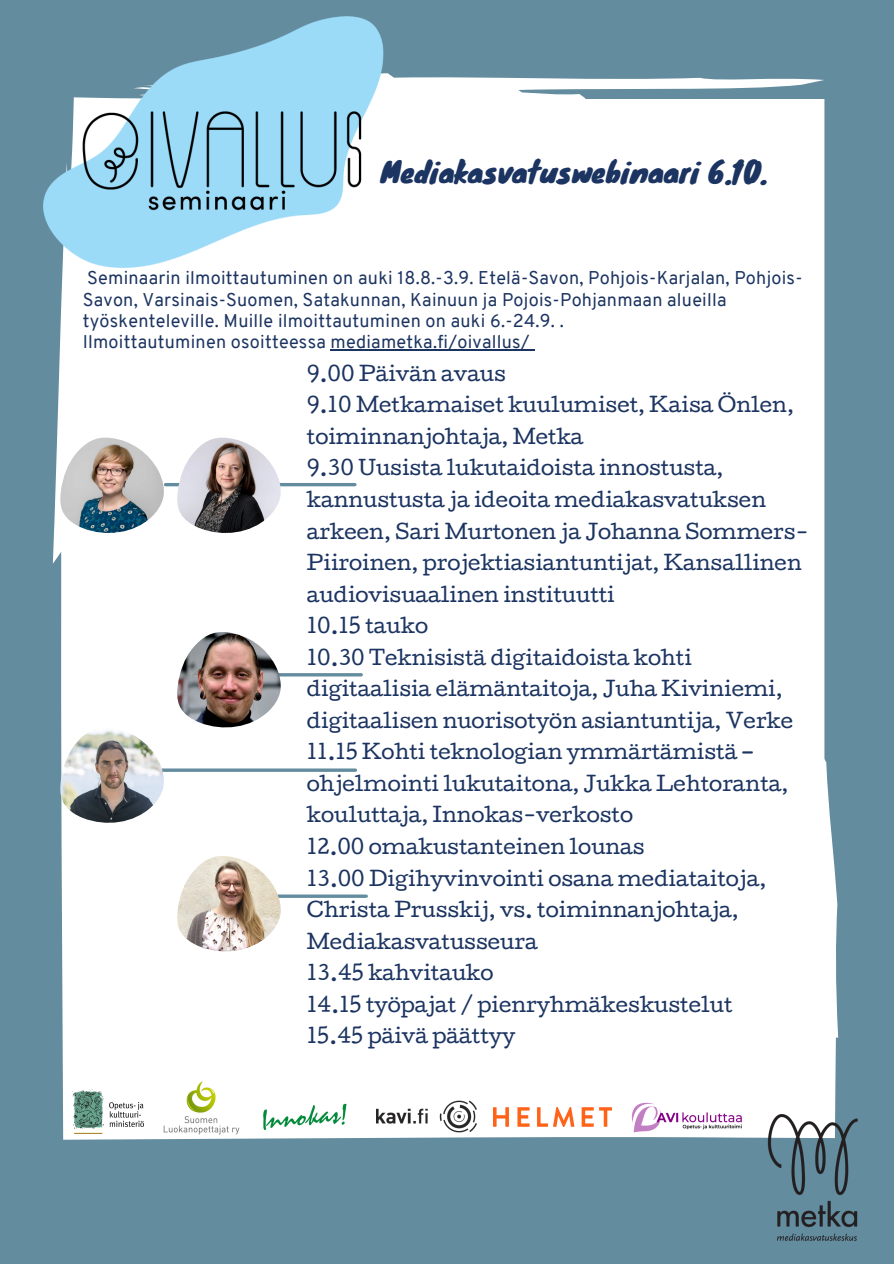
<style>
.page{position:relative;width:894px;height:1264px;background:#fff}
.page>*{position:absolute;margin:0;border:0;box-sizing:border-box;transform-origin:0 0}
.t1{font:28.5px "Knewave";color:#1c3461}
.t2{font:19.5px/31.5px "Cutive";color:#1c3461}
.t3{font:18px/21.5px "Overpass";letter-spacing:.015em;color:#1c3461}
</style>
<div class="page">
<div style="left:0;top:0;width:893px;height:1263px;background:#638c9e"></div>
<div style="left:53px;top:77px;width:785px;height:1062px;background:#fff"></div>
<img style="left:43px;top:16px;width:383px;height:274px">
<img style="left:761px;top:1107px;width:97px;height:134px">
<img style="left:260px;top:1102px;width:88px;height:29px">
<img style="left:493px;top:1107px;width:118px;height:19px">
<img style="left:377px;top:1100px;width:99px;height:32px">
<img style="left:629px;top:1100px;width:116px;height:34px">
<img style="left:164px;top:1081px;width:75px;height:53px">
<img style="left:72px;top:1089px;width:71px;height:44px">
<hr style="left:165px;top:483px;width:190px;height:3px;background:#638c9e">
<img style="left:60px;top:437px;width:105px;height:96px">
<hr style="left:226px;top:673px;width:135px;height:3px;background:#638c9e">
<hr style="left:145px;top:768px;width:210px;height:3px;background:#638c9e">
<hr style="left:231px;top:894px;width:135px;height:3px;background:#638c9e">
<img style="left:176px;top:437px;width:106px;height:96px">
<img style="left:60px;top:727px;width:105px;height:95px">
<img style="left:177px;top:630px;width:104px;height:101px">
<img style="left:177px;top:854px;width:104px;height:101px">
<hr style="left:330px;top:349px;width:200px;height:1px;background:#1c3461">
<p class="t1" style="left:381px;top:149px;width:387px">Mediakasvatuswebinaari 6.10.</p>
<p class="t3" style="left:83px;top:269px;width:721px">Seminaarin ilmoittautuminen on auki 18.8.-3.9. Etelä-Savon, Pohjois-Karjalan, Pohjois-<br>Savon, Varsinais-Suomen, Satakunnan, Kainuun ja Pojois-Pohjanmaan alueilla työskenteleville. Muille ilmoittautuminen on auki 6.-24.9. .</p>
<p class="t3" style="left:83px;top:333px;width:448px">Ilmoittautuminen osoitteessa mediametka.fi/oivallus/</p>
<p class="t2" style="left:307px;top:361px;width:200px">9.00 Päivän avaus</p>
<p class="t2" style="left:307px;top:392px;width:488px">9.10 Metkamaiset kuulumiset, Kaisa Önlen, toiminnanjohtaja, Metka</p>
<p class="t2" style="left:307px;top:455px;width:503px">9.30 Uusista lukutaidoista innostusta, kannustusta ja ideoita mediakasvatuksen arkeen, Sari Murtonen ja Johanna Sommers-Piiroinen, projektiasiantuntijat, Kansallinen audiovisuaalinen instituutti</p>
<p class="t2" style="left:307px;top:613px;width:123px">10.15 tauko</p>
<p class="t2" style="left:307px;top:644px;width:487px">10.30 Teknisistä digitaidoista kohti digitaalisia elämäntaitoja, Juha Kiviniemi, digitaalisen nuorisotyön asiantuntija, Verke</p>
<p class="t2" style="left:307px;top:739px;width:482px">11.15 Kohti teknologian ymmärtämistä – ohjelmointi lukutaitona, Jukka Lehtoranta, kouluttaja, Innokas-verkosto</p>
<p class="t2" style="left:307px;top:834px;width:339px">12.00 omakustanteinen lounas</p>
<p class="t2" style="left:307px;top:865px;width:460px">13.00 Digihyvinvointi osana mediataitoja,<br>Christa Prusskij, vs. toiminnanjohtaja,<br>Mediakasvatusseura</p>
<p class="t2" style="left:307px;top:960px;width:188px">13.45 kahvitauko</p>
<p class="t2" style="left:307px;top:991px;width:427px">14.15 työpajat / pienryhmäkeskustelut</p>
<p class="t2" style="left:307px;top:1023px;width:210px">15.45 päivä päättyy</p>
</div>
